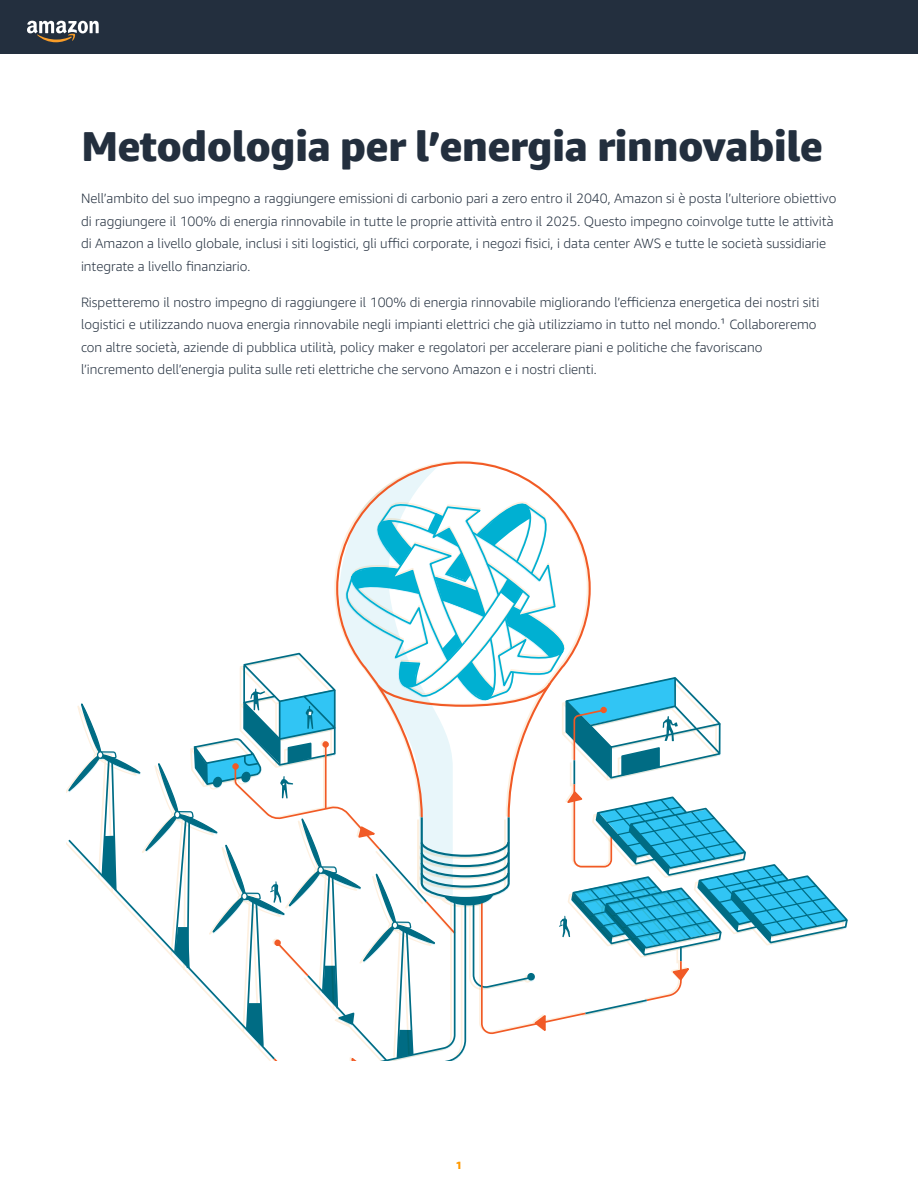
<style>
.page{position:relative;width:918px;height:1188px;background:#fff}
.page>*{position:absolute;margin:0;border:0;box-sizing:border-box;transform-origin:0 0}
.t1{font:800 42px "Amazon Ember Display";letter-spacing:-.02em;color:#232f3e}
.t2{font:300 13.5px/22.5px "Amazon Ember";color:#232f3e}
.t3{font:800 10.5px "Amazon Ember";color:#f90}
</style>
<div class="page">
<svg style="left:369px;top:460px;width:187px;height:41px"></svg>
<svg style="left:66px;top:501px;width:782px;height:559px"></svg>
<div style="left:0;top:0;width:918px;height:54px;background:#232f3e"></div>
<svg style="left:27px;top:21px;width:72px;height:21px"></svg>
<h1 class="t1" style="left:81px;top:119px;width:744px">Metodologia per l’energia rinnovabile</h1>
<p class="t2" style="left:81px;top:187px;width:757px">Nell’ambito del suo impegno a raggiungere emissioni di carbonio pari a zero entro il 2040, Amazon si è posta l’ulteriore obiettivo di raggiungere il 100% di energia rinnovabile in tutte le proprie attività entro il 2025. Questo impegno coinvolge tutte le attività di Amazon a livello globale, inclusi i siti logistici, gli uffici corporate, i negozi fisici, i data center AWS e tutte le società sussidiarie integrate a livello finanziario.</p>
<p class="t2" style="left:81px;top:291px;width:740px">Rispetteremo il nostro impegno di raggiungere il 100% di energia rinnovabile migliorando l’efficienza energetica dei nostri siti logistici e utilizzando nuova energia rinnovabile negli impianti elettrici che già utilizziamo in tutto nel mondo.¹ Collaboreremo con altre società, aziende di pubblica utilità, policy maker e regolatori per accelerare piani e politiche che favoriscano l’incremento dell’energia pulita sulle reti elettriche che servono Amazon e i nostri clienti.</p>
<p class="t3" style="left:456px;top:1159px;width:8px">1</p>
</div>
